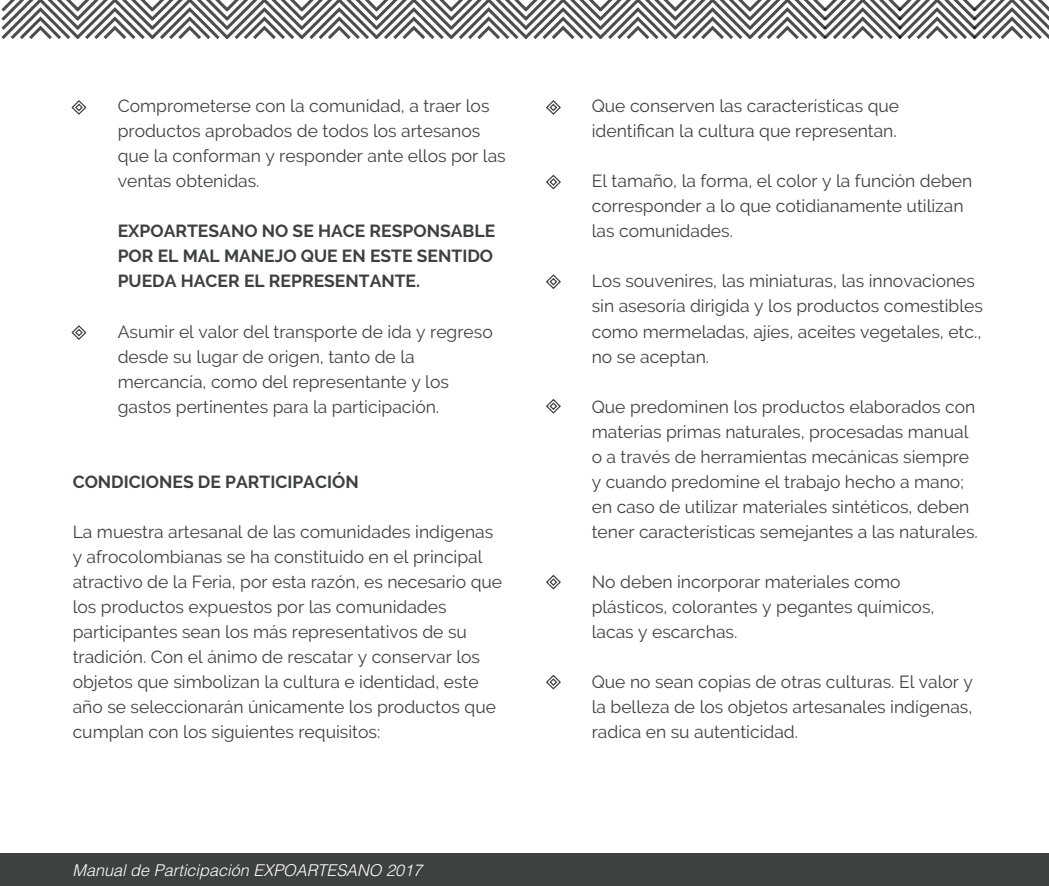
<style>
.page{position:relative;width:1049px;height:886px;background:#fff}
.page>*{position:absolute;margin:0;border:0;box-sizing:border-box;transform-origin:0 0}
.t1{font:17.5px/25px "Raleway";color:#3d4240}
.t2{font:700 17.5px/25px "Raleway";color:#3d4240;text-align:justify}
.t3{font:italic 300 16.25px "Helvetica";color:#fff}
</style>
<div class="page">
<svg style="left:1px;top:0;width:1047px;height:39px"></svg>
<div style="left:0;top:853px;width:1048px;height:33px;background:#3d4240"></div>
<svg style="left:71px;top:325px;width:16px;height:15px"></svg>
<svg style="left:71px;top:100px;width:16px;height:15px"></svg>
<svg style="left:546px;top:100px;width:15px;height:15px"></svg>
<svg style="left:546px;top:174px;width:15px;height:16px"></svg>
<svg style="left:546px;top:274px;width:15px;height:15px"></svg>
<svg style="left:546px;top:399px;width:15px;height:15px"></svg>
<svg style="left:546px;top:574px;width:15px;height:16px"></svg>
<svg style="left:546px;top:674px;width:15px;height:16px"></svg>
<p class="t1" style="left:118px;top:94px;width:389px">Comprometerse con la comunidad, a traer los productos aprobados de todos los artesanos que la conforman y responder ante ellos por las ventas obtenidas.</p>
<p class="t2" style="left:118px;top:219px;width:379px">EXPOARTESANO NO SE HACE RESPONSABLE POR EL MAL MANEJO QUE EN ESTE SENTIDO PUEDA HACER EL REPRESENTANTE.</p>
<p class="t1" style="left:118px;top:319px;width:376px">Asumir el valor del transporte de ida y regreso desde su lugar de origen, tanto de la mercancía, como del representante y los gastos pertinentes para la participación.</p>
<p class="t2" style="left:73px;top:469px;width:287px">CONDICIONES DE PARTICIPACIÓN</p>
<p class="t1" style="left:73px;top:519px;width:431px">La muestra artesanal de las comunidades indígenas y afrocolombianas se ha constituido en el principal atractivo de la Feria, por esta razón, es necesario que los productos expuestos por las comunidades participantes sean los más representativos de su tradición. Con el ánimo de rescatar y conservar los objetos que simbolizan la cultura e identidad, este año se seleccionarán únicamente los productos que cumplan con los siguientes requisitos:</p>
<p class="t3" style="left:72px;top:859px;width:351px">Manual de Participación EXPOARTESANO 2017</p>
<p class="t1" style="left:591px;top:94px;width:309px">Que conserven las características que identifican la cultura que representan.</p>
<p class="t1" style="left:591px;top:169px;width:382px">El tamaño, la forma, el color y la función deben corresponder a lo que cotidianamente utilizan las comunidades.</p>
<p class="t1" style="left:591px;top:269px;width:392px">Los souvenires, las miniaturas, las innovaciones sin asesoría dirigida y los productos comestibles como mermeladas, ajíes, aceites vegetales, etc., no se aceptan.</p>
<p class="t1" style="left:591px;top:394px;width:387px">Que predominen los productos elaborados con materias primas naturales, procesadas manual o a través de herramientas mecánicas siempre y cuando predomine el trabajo hecho a mano; en caso de utilizar materiales sintéticos, deben tener características semejantes a las naturales.</p>
<p class="t1" style="left:591px;top:569px;width:344px">No deben incorporar materiales como plásticos, colorantes y pegantes químicos, lacas y escarchas.</p>
<p class="t1" style="left:591px;top:669px;width:383px;text-align:justify">Que no sean copias de otras culturas. El valor y la belleza de los objetos artesanales indígenas, radica en su autenticidad.</p>
</div>
